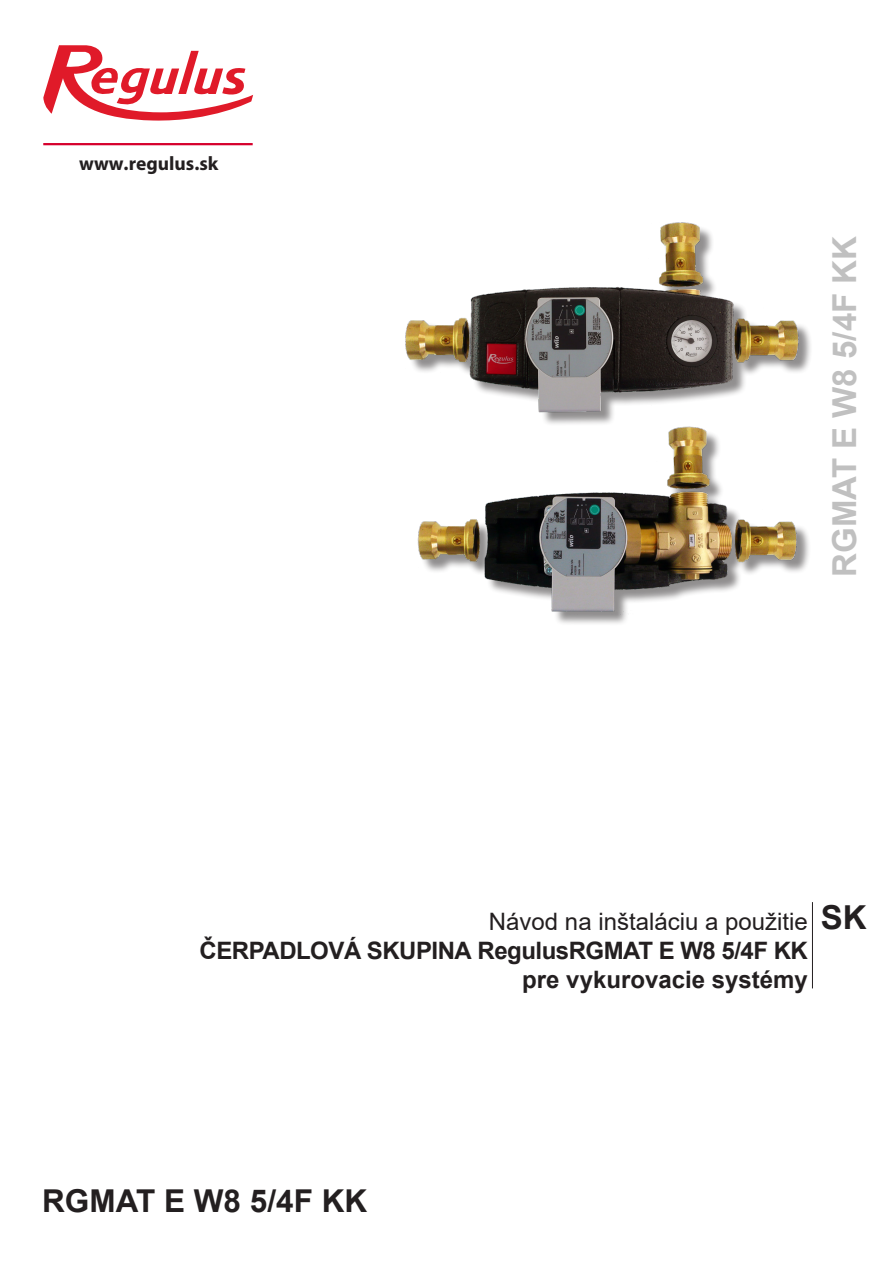
<style>
.page{position:relative;width:893px;height:1263px;background:#fff}
.page>*{position:absolute;margin:0;border:0;box-sizing:border-box;transform-origin:0 0}
.t1{font:700 33px "Arial";color:#c0c0c0}
.t2{font:700 33px "Arial";color:#231f20}
.t3{font:700 31.5px "Arial";color:#231f20}
.t4{font:700 24px/28.8px "Arial";letter-spacing:-.02em;color:#231f20;text-align:right}
.t5{font:24px "Arial";color:#231f20}
.t6{font:700 19.5px "Myriad Pro";color:#231f20}
</style>
<div class="page">
<svg style="left:43px;top:45px;width:210px;height:76px"></svg>
<hr style="left:43px;top:143px;width:210px;height:2px;background:#d6002d">
<hr style="left:812px;top:902px;width:1px;height:86px;background:#231f20">
<div style="left:408px;top:225px;width:405px;height:201px;background:#231f20;opacity:.5"></div>
<img style="left:405px;top:222px;width:396px;height:191px">
<div style="left:420px;top:429px;width:392px;height:199px;background:#231f20;opacity:.5"></div>
<img style="left:416px;top:425px;width:383px;height:190px">
<p class="t6" style="left:79px;top:150px;width:141px">www.regulus.sk</p>
<p class="t1" style="left:821px;top:577px;width:342px;rotate:-90deg">RGMAT E W8 5/4F KK</p>
<p class="t5" style="left:489px;top:905px;width:320px">Návod na inštaláciu a použitie</p>
<p class="t2" style="left:821px;top:894px;width:47px">SK</p>
<p class="t4" style="left:200px;top:936px;width:610px">ČERPADLOVÁ SKUPINA RegulusRGMAT E W8 5/4F KK pre vykurovacie systémy</p>
<p class="t3" style="left:42px;top:1178px;width:326px">RGMAT E W8 5/4F KK</p>
</div>
